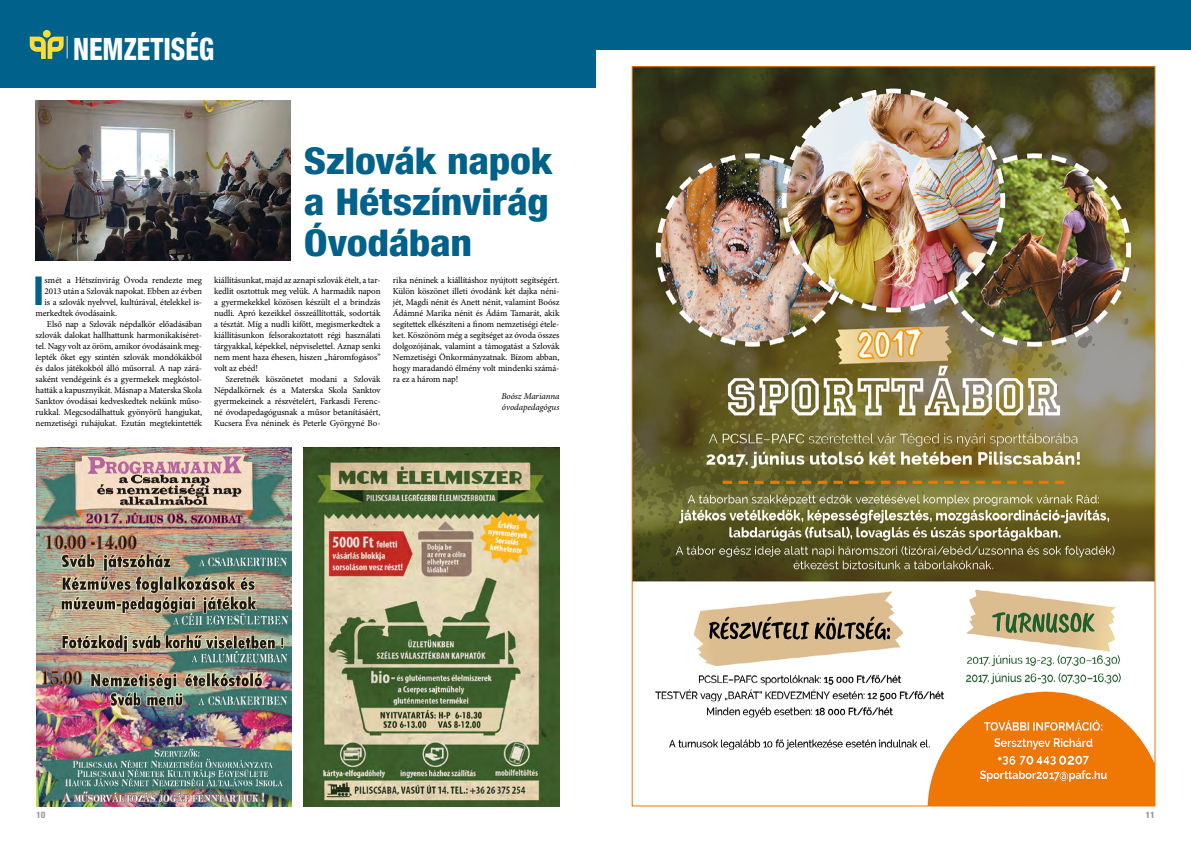
<style>
.page{position:relative;width:1191px;height:842px;background:#fff}
.page>*{position:absolute;margin:0;border:0;box-sizing:border-box;transform-origin:0 0}
.t1{font:700 39.8px "Helvetica Neue LT Pro";color:#00618b}
.t2{font:800 condensed 37px/41px "Helvetica Neue LT Pro";letter-spacing:-.01em;color:#00618b;text-align:justify;scale:1.13 1}
.t3{font:800 condensed 30.9px "Helvetica Neue LT Pro";color:#fff;scale:.88 1}
.t4{font:9px/11px "Minion Pro";letter-spacing:-.01em;color:#000;text-align:justify}
.t5{font:italic 9px/11px "Minion Pro";letter-spacing:-.005em;color:#000}
.t6{font:800 condensed 9px "Helvetica Neue LT Pro";color:#9d9d9c}
.t7{font:800 condensed 9px "Helvetica Neue LT Pro";color:#98989b}
</style>
<div class="page">
<img style="left:36px;top:101px;width:255px;height:159px">
<div style="left:0;top:0;width:595px;height:87px;background:#00618b"></div>
<div style="left:43px;top:30px;width:8px;height:8px;background:#ffdd37;border-radius:50%"></div>
<svg style="left:30px;top:36px;width:38px;height:23px"></svg>
<img style="left:36px;top:448px;width:256px;height:358px">
<img style="left:304px;top:448px;width:255px;height:358px">
<img style="left:633px;top:68px;width:520px;height:736px">
<div style="left:595px;top:0;width:596px;height:50px;background:#00618b"></div>
<h3 class="t3" style="left:73px;top:30px;width:162px">NEMZETISÉG</h3>
<h1 class="t1" style="left:33px;top:266px;width:13px">I</h1>
<p class="t4" style="left:45px;top:275px;width:159px">smét a Hétszínvirág Óvoda rendezte meg</p>
<p class="t4" style="left:45px;top:286px;width:159px">2013 után a Szlovák napokat. Ebben az évben</p>
<p class="t4" style="left:45px;top:297px;width:159px">is a szlovák nyelvvel, kultúrával, ételekkel is-</p>
<p class="t4" style="left:36px;top:308px;width:83px">merkedtek óvodásaink.</p>
<p class="t4" style="left:47px;top:319px;width:157px">Első nap a Szlovák népdalkör előadásában</p>
<p class="t4" style="left:36px;top:330px;width:168px">szlovák dalokat hallhattunk harmonikakíséret-</p>
<p class="t4" style="left:36px;top:341px;width:168px">tel. Nagy volt az öröm, amikor óvodásaink meg-</p>
<p class="t4" style="left:36px;top:352px;width:168px">lepték őket egy szintén szlovák mondókákból</p>
<p class="t4" style="left:36px;top:363px;width:168px">és dalos játékokból álló műsorral. A nap zárá-</p>
<p class="t4" style="left:36px;top:374px;width:168px">saként vendégeink és a gyermekek megkóstol-</p>
<p class="t4" style="left:36px;top:385px;width:168px">hatták a kapusznyikát. Másnap a Materska Skola</p>
<p class="t4" style="left:36px;top:396px;width:168px">Sanktov óvodásai kedveskedtek nekünk műso-</p>
<p class="t4" style="left:36px;top:407px;width:168px">rukkal. Megcsodálhattuk gyönyörű hangjukat,</p>
<p class="t4" style="left:36px;top:418px;width:168px">nemzetiségi ruhájukat. Ezután megtekintették</p>
<h2 class="t2" style="left:304px;top:140px;width:221px">Szlovák napok a Hétszínvirág Óvodában</h2>
<p class="t4" style="left:393px;top:275px;width:168px">rika néninek a kiállításhoz nyújtott segítségért.<br>Külön köszönet illeti óvodánk két dajka néni&shy;jét, Magdi nénit és Anett nénit, valamint Boósz Ádámné Marika nénit és Ádám Tamarát, akik segítettek elkészíteni a finom nemzetiségi étele&shy;ket. Köszönöm még a segítséget az óvoda összes dolgozójának, valamint a támogatást a Szlovák Nemzetiségi Önkormányzatnak. Bízom abban, hogy maradandó élmény volt mindenki számá&shy;ra ez a három nap!</p>
<p class="t5" style="left:501px;top:390px;width:60px">Boósz Marianna óvodapedagógus</p>
<p class="t4" style="left:214px;top:275px;width:168px">kiállításunkat, majd az aznapi szlovák ételt, a tar&shy;kedlit osztottuk meg velük. A harmadik napon a gyermekekkel közösen készült el a brindzás nudli. Apró kezeikkel összeállították, sodorták a tésztát. Míg a nudli kifőtt, megismerkedtek a kiállításunkon felsorakoztatott régi használati tárgyakkal, képekkel, népviselettel. Aznap senki nem ment haza éhesen, hiszen „háromfogásos” volt az ebéd!</p>
<p class="t4" style="left:214px;top:374px;width:168px;text-indent:11px">Szeretnék köszönetet modani a Szlovák Népdalkörnek és a Materska Skola Sanktov gyermekeinek a részvételért, Farkasdi Ferenc&shy;né óvodapedagógusnak a műsor betanításáért, Kucsera Éva néninek és Peterle Györgyné Bo-</p>
<p class="t6" style="left:36px;top:810px;width:11px">10</p>
<p class="t7" style="left:1145px;top:810px;width:11px">11</p>
</div>
